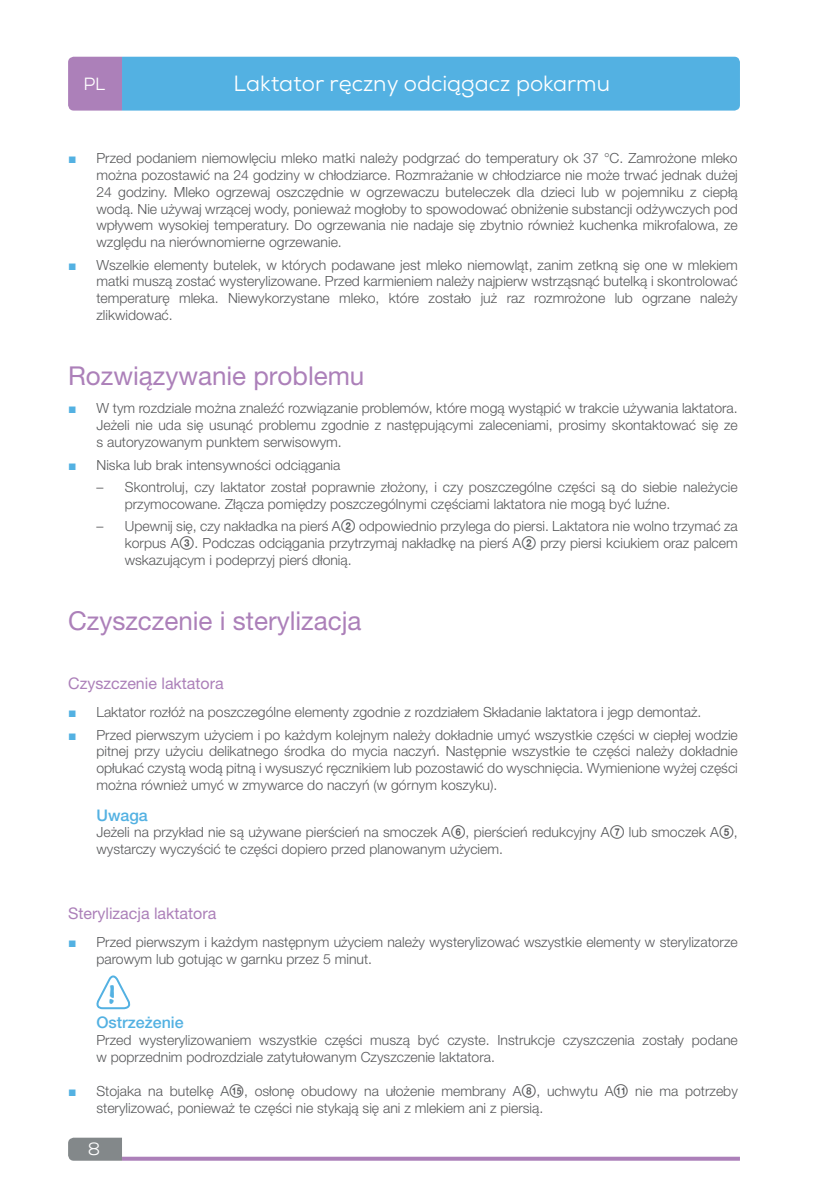
<style>
.page{position:relative;width:840px;height:1191px;background:#fff}
.page>*{position:absolute;margin:0;border:0;box-sizing:border-box;transform-origin:0 0}
.t1{font:26.4px "Mightyto Save";color:#53b1e2}
.titulek_9{font:26px "Helvetica Neue LT Pro";color:#ac80b9}
.t2{font:22px "Nexa";color:#fff}
.t3{font:17.6px "Nexa";color:#fff}
.podtitulek_8{font:16px "Helvetica Neue LT Pro";color:#ac80b9}
.text_7{font:500 16px "Helvetica Neue LT Pro";color:#53b1e2}
.t4{font:300 14px/16.8px "Helvetica Neue LT Pro";color:#57585a}
.s1{font-family:"Arial";font-weight:400;color:#53b1e2}
.s2{font-family:"Zz 3";font-weight:400}
</style>
<div class="page">
<svg style="left:122px;top:1156px;width:617px;height:4px;background:#ba96c5"></svg>
<svg style="left:68px;top:57px;width:671px;height:54px;background:#5badde"></svg>
<svg style="left:68px;top:1137px;width:54px;height:23px"></svg>
<svg style="left:96px;top:975px;width:35px;height:35px"></svg>
<p class="t3" style="left:83px;top:73px;width:24px">PL</p>
<h3 class="t2" style="left:233px;top:70px;width:392px">Laktator ręczny odciągacz pokarmu<sup>EN-8</sup></h3>
<p class="t4" style="left:96px;top:149px;width:642px;text-align:justify;text-indent:-28px"><span class="s1">■</span> Przed podaniem niemowlęciu mleko matki należy podgrzać do temperatury ok 37 °C. Zamrożone mleko można pozostawić na 24 godziny w chłodziarce. Rozmrażanie w chłodziarce nie może trwać jednak dużej 24 godziny. Mleko ogrzewaj oszczędnie w ogrzewaczu buteleczek dla dzieci lub w pojemniku z ciepłą wodą. Nie używaj wrzącej wody, ponieważ mogłoby to spowodować obniżenie substancji odżywczych pod wpływem wysokiej temperatury. Do ogrzewania nie nadaje się zbytnio również kuchenka mikrofalowa, ze względu na nierównomierne ogrzewanie.</p>
<p class="t4" style="left:96px;top:256px;width:642px;text-align:justify;text-indent:-28px"><span class="s1">■</span> Wszelkie elementy butelek, w których podawane jest mleko niemowląt, zanim zetkną się one w mlekiem matki muszą zostać wysterylizowane. Przed karmieniem należy najpierw wstrząsnąć butelką i skontrolować temperaturę mleka. Niewykorzystane mleko, które zostało już raz rozmrożone lub ogrzane należy zlikwidować.</p>
<p class="titulek_9" style="left:68px;top:360px;width:298px">Rozwiązywanie problemu</p>
<p class="t4" style="left:96px;top:400px;width:642px;text-indent:-28px"><span class="s1">■</span> W tym rozdziale można znaleźć rozwiązanie problemów, które mogą wystąpić w trakcie używania laktatora.<br>Jeżeli nie uda się usunąć problemu zgodnie z następującymi zaleceniami, prosimy skontaktować się ze s autoryzowanym punktem serwisowym.</p>
<p class="t4" style="left:68px;top:456px;width:274px"><span class="s1">■</span> Niska lub brak intensywności odciągania</p>
<p class="t4" style="left:125px;top:478px;width:614px;text-indent:-28px">– Skontroluj, czy laktator został poprawnie złożony, i czy poszczególne części są do siebie należycie przymocowane. Złącza pomiędzy poszczególnymi częściami laktatora nie mogą być luźne.</p>
<p class="t4" style="left:125px;top:517px;width:614px;text-align:justify;text-indent:-28px">– Upewnij się, czy nakładka na pierś A<span class="s2">2</span> odpowiednio przylega do piersi. Laktatora nie wolno trzymać za korpus A<span class="s2">3</span>. Podczas odciągania przytrzymaj nakładkę na pierś A<span class="s2">2</span> przy piersi kciukiem oraz palcem wskazującym i podeprzyj pierś dłonią.</p>
<p class="titulek_9" style="left:68px;top:605px;width:295px">Czyszczenie i sterylizacja</p>
<p class="podtitulek_8" style="left:68px;top:674px;width:157px">Czyszczenie laktatora</p>
<p class="t4" style="left:68px;top:703px;width:631px"><span class="s1">■</span> Laktator rozłóż na poszczególne elementy zgodnie z rozdziałem Składanie laktatora i jegp demontaż.</p>
<p class="t4" style="left:96px;top:726px;width:642px;text-align:justify;text-indent:-28px"><span class="s1">■</span> Przed pierwszym użyciem i po każdym kolejnym należy dokładnie umyć wszystkie części w ciepłej wodzie pitnej przy użyciu delikatnego środka do mycia naczyń. Następnie wszystkie te części należy dokładnie opłukać czystą wodą pitną i wysuszyć ręcznikiem lub pozostawić do wyschnięcia. Wymienione wyżej części można również umyć w zmywarce do naczyń (w górnym koszyku).</p>
<p class="text_7" style="left:96px;top:805px;width:53px">Uwaga</p>
<p class="t4" style="left:96px;top:823px;width:642px">Jeżeli na przykład nie są używane pierścień na smoczek A<span class="s2">6</span>, pierścień redukcyjny A<span class="s2">7</span> lub smoczek A<span class="s2">5</span>, wystarczy wyczyścić te części dopiero przed planowanym użyciem.</p>
<p class="podtitulek_8" style="left:68px;top:903px;width:150px">Sterylizacja laktatora</p>
<p class="t4" style="left:96px;top:933px;width:642px;text-indent:-28px"><span class="s1">■</span> Przed pierwszym i każdym następnym użyciem należy wysterylizować wszystkie elementy w sterylizatorze parowym lub gotując w garnku przez 5 minut.</p>
<p class="t1" style="left:109px;top:980px;width:8px">!</p>
<p class="text_7" style="left:96px;top:1013px;width:89px">Ostrzeżenie</p>
<p class="t4" style="left:96px;top:1031px;width:642px">Przed wysterylizowaniem wszystkie części muszą być czyste. Instrukcje czyszczenia zostały podane w poprzednim podrozdziale zatytułowanym Czyszczenie laktatora.</p>
<p class="t4" style="left:96px;top:1082px;width:642px;text-indent:-28px"><span class="s1">■</span> Stojaka na butelkę A<span class="s2">qg</span>, osłonę obudowy na ułożenie membrany A<span class="s2">8</span>, uchwytu A<span class="s2">qa</span> nie ma potrzeby sterylizować, ponieważ te części nie stykają się ani z mlekiem ani z piersią.</p>
<p class="t3" style="left:88px;top:1138px;width:14px">8</p>
</div>
